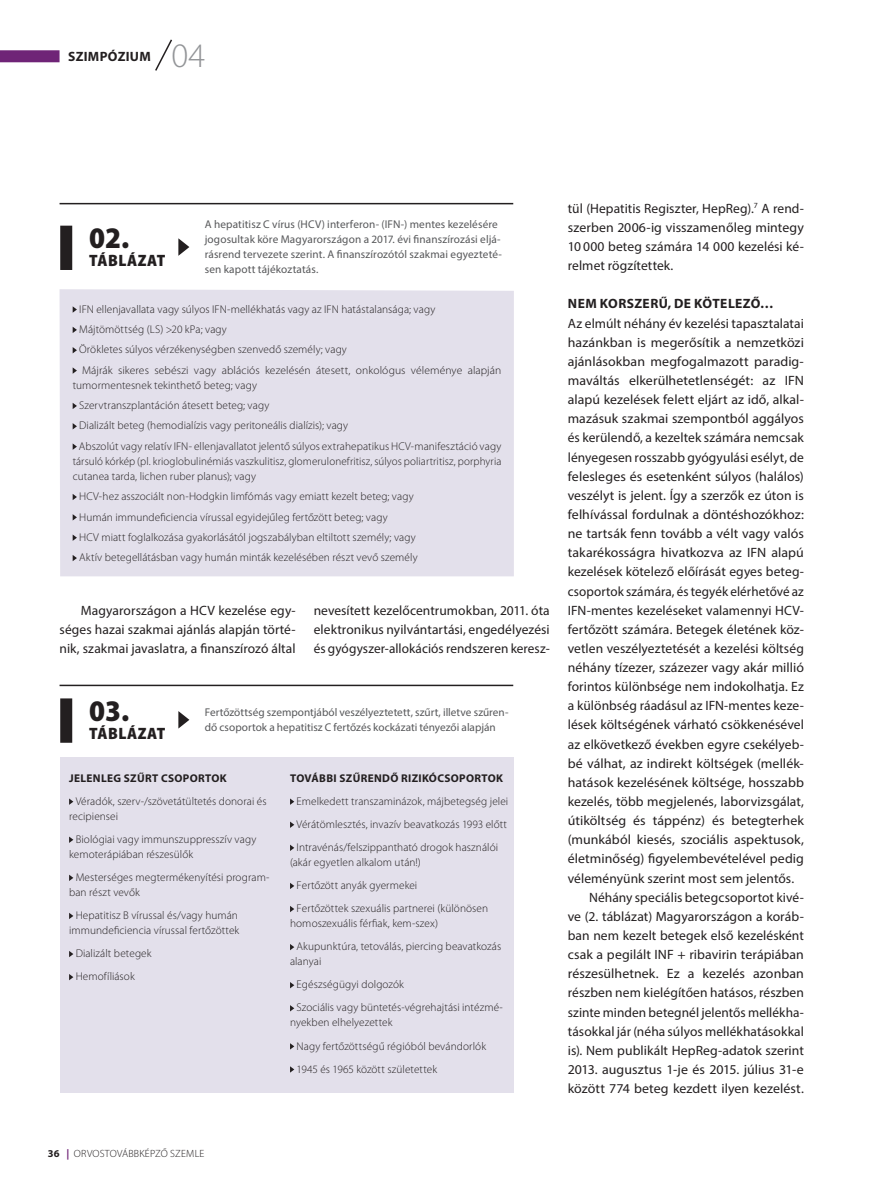
<style>
.page{position:relative;width:889px;height:1191px;background:#fff}
.page>*{position:absolute;margin:0;border:0;box-sizing:border-box;transform-origin:0 0}
.t1{font:300 34.5px "Myriad Pro";color:#939598}
.t2{font:900 semi-condensed 30px "Myriad Pro";color:#231f20}
.t3{font:900 semi-condensed 16.5px "Myriad Pro";letter-spacing:.03em;color:#231f20}
.kenyér_tompa{font:13.5px/19.2px "Myriad Pro";letter-spacing:.005em;color:#231f20;text-align:justify}
.kenyér{font:13.5px/19.2px "Myriad Pro";letter-spacing:.005em;color:#231f20;text-align:justify}
.alcím_2{font:700 13.5px "Myriad Pro";letter-spacing:.02em;color:#231f20}
.táblázat_szöveg{font:300 11.25px/15px "Myriad Pro";letter-spacing:.005em;color:#231f20}
.képaláírás{font:11.25px/15px "Myriad Pro";letter-spacing:.01em;color:#57585a}
.táblázat_szöveg-2{font:700 11.25px "Myriad Pro";letter-spacing:.03em;color:#231f20}
.t4{font:300 10.5px "Myriad Pro";letter-spacing:.02em;color:#231f20}
.s1{font-weight:700}
.s2{font-weight:700;color:#6f2477}
</style>
<div class="page">
<div style="left:0;top:50px;width:60px;height:12px;background:#6f2477"></div>
<svg style="left:155px;top:39px;width:17px;height:32px"></svg>
<svg style="left:178px;top:238px;width:11px;height:18px"></svg>
<div style="left:60px;top:289px;width:454px;height:287px;background:#e3e0eb"></div>
<div style="left:60px;top:226px;width:12px;height:44px;background:#231f20"></div>
<hr style="left:60px;top:203px;width:453px;height:1px;background:#231f20">
<svg style="left:73px;top:306px;width:4px;height:7px"></svg>
<svg style="left:73px;top:327px;width:4px;height:6px"></svg>
<svg style="left:73px;top:347px;width:4px;height:6px"></svg>
<svg style="left:73px;top:367px;width:4px;height:7px"></svg>
<svg style="left:73px;top:403px;width:4px;height:6px"></svg>
<svg style="left:73px;top:423px;width:4px;height:6px"></svg>
<svg style="left:73px;top:443px;width:4px;height:7px"></svg>
<svg style="left:73px;top:494px;width:4px;height:6px"></svg>
<svg style="left:73px;top:514px;width:4px;height:6px"></svg>
<svg style="left:73px;top:534px;width:4px;height:7px"></svg>
<svg style="left:73px;top:555px;width:4px;height:6px"></svg>
<svg style="left:178px;top:711px;width:11px;height:17px"></svg>
<div style="left:60px;top:757px;width:454px;height:335px;background:#e3e0eb"></div>
<div style="left:60px;top:698px;width:12px;height:44px;background:#231f20"></div>
<hr style="left:60px;top:684px;width:453px;height:2px;background:#231f20">
<svg style="left:69px;top:798px;width:4px;height:7px"></svg>
<svg style="left:69px;top:836px;width:4px;height:7px"></svg>
<svg style="left:69px;top:874px;width:4px;height:7px"></svg>
<svg style="left:69px;top:913px;width:4px;height:6px"></svg>
<svg style="left:69px;top:951px;width:4px;height:6px"></svg>
<svg style="left:69px;top:974px;width:4px;height:6px"></svg>
<svg style="left:290px;top:798px;width:4px;height:7px"></svg>
<svg style="left:290px;top:821px;width:4px;height:7px"></svg>
<svg style="left:290px;top:844px;width:4px;height:7px"></svg>
<svg style="left:290px;top:883px;width:4px;height:6px"></svg>
<svg style="left:290px;top:906px;width:4px;height:6px"></svg>
<svg style="left:290px;top:944px;width:4px;height:6px"></svg>
<svg style="left:290px;top:982px;width:4px;height:6px"></svg>
<svg style="left:290px;top:1005px;width:4px;height:6px"></svg>
<svg style="left:290px;top:1043px;width:4px;height:6px"></svg>
<svg style="left:290px;top:1066px;width:4px;height:6px"></svg>
<p class="alcím_2" style="left:68px;top:48px;width:84px">SZIMPÓZIUM</p>
<h1 class="t1" style="left:171px;top:37px;width:35px">04</h1>
<p class="képaláírás" style="left:205px;top:216px;width:299px">A hepatitisz C vírus (HCV) interferon- (IFN-) mentes kezelésére jogosultak köre Magyarországon a 2017. évi finanszírozási eljá&shy;rásrend tervezete szerint. A finanszírozótól szakmai egyezteté&shy;sen kapott tájékoztatás.</p>
<p class="t2" style="left:89px;top:221px;width:42px">02.</p>
<p class="t3" style="left:89px;top:251px;width:78px">TÁBLÁZAT</p>
<p class="táblázat_szöveg" style="left:79px;top:302px;width:357px">IFN ellenjavallata vagy súlyos IFN-mellékhatás vagy az IFN hatástalansága; vagy</p>
<p class="táblázat_szöveg" style="left:79px;top:322px;width:149px">Májtömöttség (LS) &gt;20 kPa; vagy</p>
<p class="táblázat_szöveg" style="left:79px;top:342px;width:269px">Örökletes súlyos vérzékenységben szenvedő személy; vagy</p>
<p class="táblázat_szöveg" style="left:73px;top:363px;width:430px;text-indent:9px">Májrák sikeres sebészi vagy ablációs kezelésén átesett, onkológus véleménye alapján tumormentesnek tekinthető beteg; vagy</p>
<p class="táblázat_szöveg" style="left:79px;top:398px;width:192px">Szervtranszplantáción átesett beteg; vagy</p>
<p class="táblázat_szöveg" style="left:79px;top:418px;width:270px">Dializált beteg (hemodialízis vagy peritoneális dialízis); vagy</p>
<p class="táblázat_szöveg" style="left:73px;top:439px;width:430px;text-align:justify;text-indent:6px">Abszolút vagy relatív IFN- ellenjavallatot jelentő súlyos extrahepatikus HCV-manifesztáció vagy társuló kórkép (pl. krioglobulinémiás vaszkulitisz, glomerulonefritisz, súlyos poliartritisz, porphyria cutanea tarda, lichen ruber planus); vagy</p>
<p class="táblázat_szöveg" style="left:79px;top:489px;width:336px">HCV-hez asszociált non-Hodgkin limfómás vagy emiatt kezelt beteg; vagy</p>
<p class="táblázat_szöveg" style="left:79px;top:509px;width:310px">Humán immundeficiencia vírussal egyidejűleg fertőzött beteg; vagy</p>
<p class="táblázat_szöveg" style="left:79px;top:530px;width:338px">HCV miatt foglalkozása gyakorlásától jogszabályban eltiltott személy; vagy</p>
<p class="táblázat_szöveg" style="left:79px;top:550px;width:340px">Aktív betegellátásban vagy humán minták kezelésében részt vevő személy</p>
<p class="kenyér" style="left:60px;top:600px;width:238px;text-indent:21px">Magyarországon a HCV kezelése egy&shy;séges hazai szakmai ajánlás alapján törté&shy;nik, szakmai javaslatra, a finanszírozó által</p>
<p class="kenyér" style="left:314px;top:600px;width:238px">nevesített kezelőcentrumokban, 2011. óta elektronikus nyilvántartási, engedélyezési és gyógyszer-allokációs rendszeren keresz-</p>
<p class="t2" style="left:89px;top:694px;width:42px">03.</p>
<p class="t3" style="left:89px;top:724px;width:78px">TÁBLÁZAT</p>
<p class="táblázat_szöveg-2" style="left:69px;top:770px;width:159px">JELENLEG SZŰRT CSOPORTOK</p>
<p class="táblázat_szöveg" style="left:69px;top:793px;width:199px;text-indent:7px">Véradók, szerv-/szövetátültetés donorai és recipiensei</p>
<p class="táblázat_szöveg" style="left:69px;top:832px;width:189px;text-indent:7px">Biológiai vagy immunszuppresszív vagy kemoterápiában részesülők</p>
<p class="táblázat_szöveg" style="left:69px;top:870px;width:202px;text-indent:7px">Mesterséges megtermékenyítési program&shy;ban részt vevők</p>
<p class="táblázat_szöveg" style="left:69px;top:908px;width:172px;text-align:center">Hepatitisz B vírussal és/vagy humán immundeficiencia vírussal fertőzöttek</p>
<p class="táblázat_szöveg" style="left:76px;top:946px;width:77px">Dializált betegek</p>
<p class="táblázat_szöveg" style="left:76px;top:969px;width:61px">Hemofíliások</p>
<p class="képaláírás" style="left:205px;top:705px;width:305px">Fertőzöttség szempontjából veszélyeztetett, szűrt, illetve szűren&shy;dő csoportok a hepatitisz C fertőzés kockázati tényezői alapján</p>
<p class="táblázat_szöveg-2" style="left:290px;top:770px;width:214px">TOVÁBBI SZŰRENDŐ RIZIKÓCSOPORTOK</p>
<p class="táblázat_szöveg" style="left:297px;top:793px;width:213px">Emelkedett transzaminázok, májbetegség jelei</p>
<p class="táblázat_szöveg" style="left:297px;top:817px;width:212px">Vérátömlesztés, invazív beavatkozás 1993 előtt</p>
<p class="táblázat_szöveg" style="left:290px;top:840px;width:210px;text-indent:7px">Intravénás/felszippantható drogok használói (akár egyetlen alkalom után!)</p>
<p class="táblázat_szöveg" style="left:297px;top:878px;width:122px">Fertőzött anyák gyermekei</p>
<p class="táblázat_szöveg" style="left:290px;top:901px;width:200px;text-indent:7px">Fertőzöttek szexuális partnerei (különösen homoszexuális férfiak, kem-szex)</p>
<p class="táblázat_szöveg" style="left:290px;top:939px;width:213px;text-indent:7px">Akupunktúra, tetoválás, piercing beavatkozás alanyai</p>
<p class="táblázat_szöveg" style="left:297px;top:977px;width:109px">Egészségügyi dolgozók</p>
<p class="táblázat_szöveg" style="left:290px;top:1000px;width:214px;text-indent:7px">Szociális vagy büntetés-végrehajtási intézmé&shy;nyekben elhelyezettek</p>
<p class="táblázat_szöveg" style="left:297px;top:1038px;width:191px">Nagy fertőzöttségű régióból bevándorlók</p>
<p class="táblázat_szöveg" style="left:297px;top:1061px;width:142px">1945 és 1965 között születettek</p>
<p class="kenyér" style="left:568px;top:198px;width:238px">tül (Hepatitis Regiszter, HepReg).<sup>7</sup> A rend&shy;szerben 2006-ig visszamenőleg mintegy 10 000 beteg számára 14 000 kezelési ké&shy;relmet rögzítettek.</p>
<p class="alcím_2" style="left:568px;top:295px;width:207px">NEM KORSZERŰ, DE KÖTELEZŐ…</p>
<p class="kenyér_tompa" style="left:568px;top:313px;width:238px">Az elmúlt néhány év kezelési tapasztalatai hazánkban is megerősítik a nemzetközi ajánlásokban megfogalmazott paradig&shy;maváltás elkerülhetetlenségét: az IFN alapú kezelések felett eljárt az idő, alkal&shy;mazásuk szakmai szempontból aggályos és kerülendő, a kezeltek számára nemcsak lényegesen rosszabb gyógyulási esélyt, de felesleges és esetenként súlyos (halálos) veszélyt is jelent. Így a szerzők ez úton is felhívással fordulnak a döntéshozókhoz: ne tartsák fenn tovább a vélt vagy valós takarékosságra hivatkozva az IFN alapú kezelések kötelező előírását egyes beteg&shy;csoportok számára, és tegyék elérhetővé az IFN-mentes kezeléseket valamennyi HCV&shy;fertőzött számára. Betegek életének köz&shy;vetlen veszélyeztetését a kezelési költség néhány tízezer, százezer vagy akár millió forintos különbsége nem indokolhatja. Ez a különbség ráadásul az IFN-mentes keze&shy;lések költségének várható csökkenésével az elkövetkező években egyre csekélyeb&shy;bé válhat, az indirekt költségek (mellék&shy;hatások kezelésének költsége, hosszabb kezelés, több megjelenés, laborvizsgálat, útiköltség és táppénz) és betegterhek (munkából kiesés, szociális aspektusok, életminőség) figyelembevételével pedig véleményünk szerint most sem jelentős.</p>
<p class="kenyér" style="left:568px;top:887px;width:238px;text-indent:21px">Néhány speciális betegcsoportot kivé&shy;ve (2. táblázat) Magyarországon a koráb&shy;ban nem kezelt betegek első kezelésként csak a pegilált INF + ribavirin terápiában részesülhetnek. Ez a kezelés azonban részben nem kielégítően hatásos, részben szinte minden betegnél jelentős mellékha&shy;tásokkal jár (néha súlyos mellékhatásokkal is). Nem publikált HepReg-adatok szerint 2013. augusztus 1-je és 2015. július 31-e között 774 beteg kezdett ilyen kezelést.</p>
<p class="t4" style="left:48px;top:1148px;width:158px"><span class="s1">36</span> <span class="s2">|</span> ORVOSTOVÁBBKÉPZŐ SZEMLE</p>
</div>
